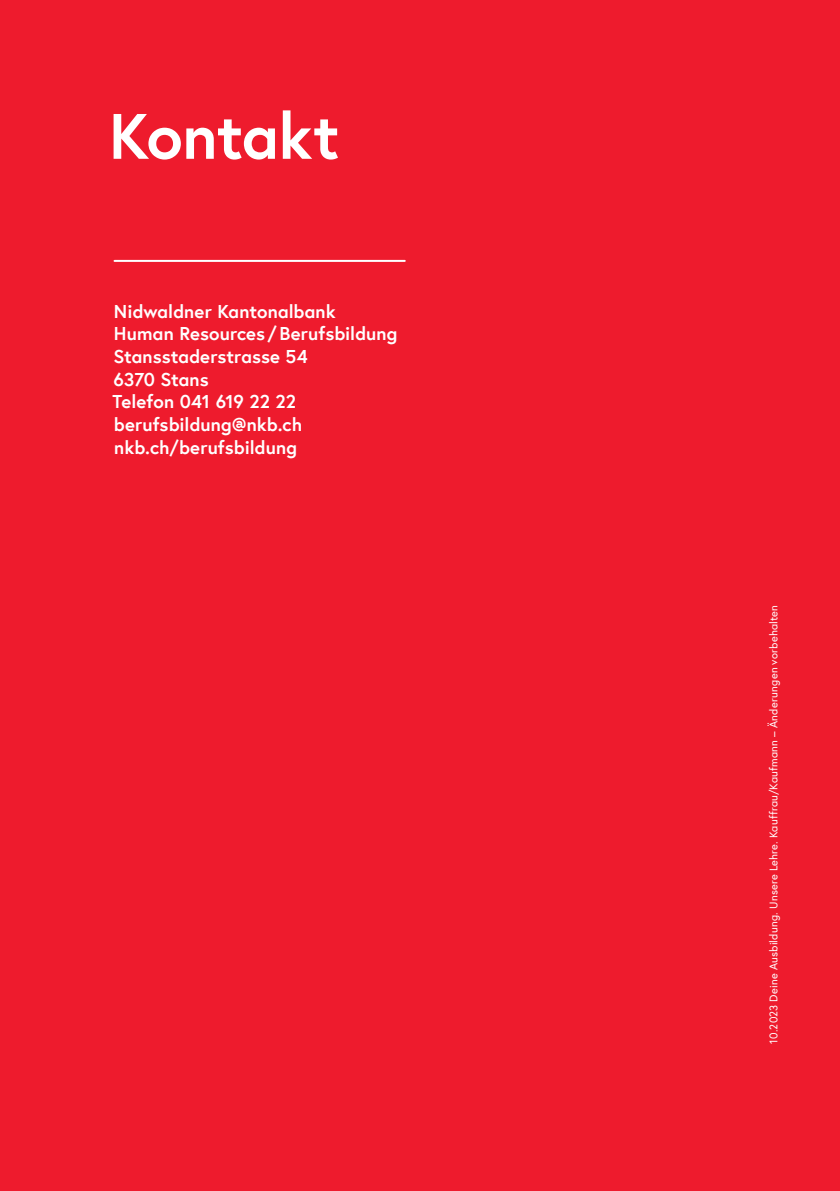
<style>
.page{position:relative;width:840px;height:1191px;background:#fff}
.page>*{position:absolute;margin:0;border:0;box-sizing:border-box;transform-origin:0 0}
.t1{font:64px "Europa Bold Alt";letter-spacing:-.015em;color:#fff}
.t2{font:18.4px/22.6px "Europa Bold Alt";letter-spacing:.005em;color:#fff}
.t3{font:11px "Europa Regular Alt";letter-spacing:.02em;color:#fff}
</style>
<div class="page">
<div style="left:0;top:0;width:839px;height:1191px;background:#ee1b2d"></div>
<hr style="left:114px;top:260px;width:290px;height:2px;background:#fff">
<h1 class="t1" style="left:109px;top:93px;width:232px">Kontakt</h1>
<p class="t2" style="left:113px;top:299px;width:286px">Nidwaldner Kantonalbank<br>Human Resources/Berufsbildung<br>Stansstaderstrasse 54<br>6370 Stans<br>Telefon 041 619 22 22 berufsbildung@nkb.ch nkb.ch/berufsbildung</p>
<p class="t3" style="left:766px;top:1043px;width:440px;rotate:-90deg">10.2023 Deine Ausbildung. Unsere Lehre. Kauffrau/Kaufmann – Änderungen vorbehalten</p>
</div>
